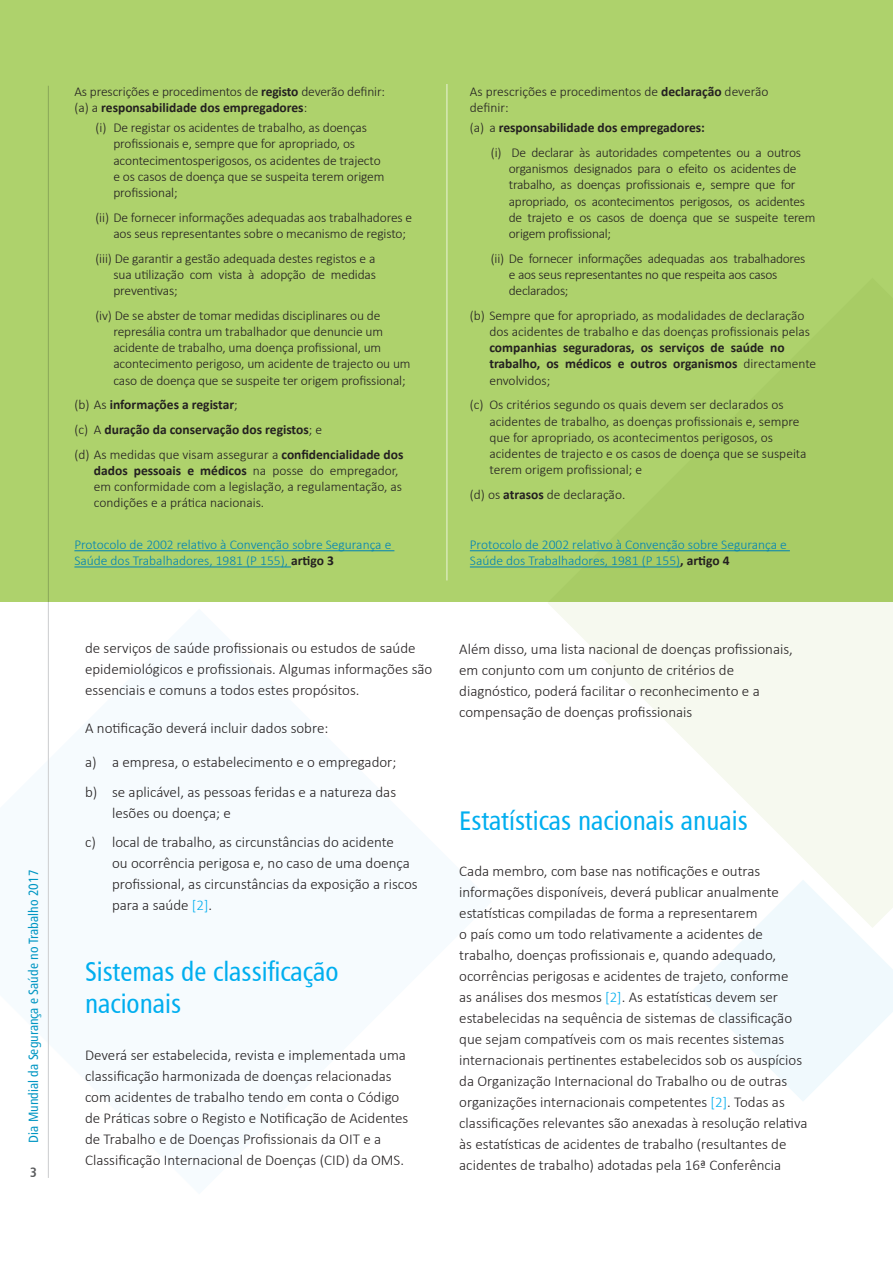
<style>
.page{position:relative;width:893px;height:1263px;background:#fff}
.page>*{position:absolute;margin:0;border:0;box-sizing:border-box;transform-origin:0 0}
.t1{font:27px/32.4px "Humanist 777 BT Roman Condensed B";color:#00aeef}
.t2{font:300 15px/21px "Calibri";color:#231f20}
.t3{font:300 13.5px/16.2px "Calibri";letter-spacing:-.01em;color:#231f20}
.t4{font:700 13.5px/16.2px "Calibri";color:#231f20}
.t5{font:300 13.5px/16.2px "Calibri";color:#0083b6}
.t6{font:13.5px "Humanist 777 BT Roman Condensed B";color:#0096c3}
.t7{font:13.5px "Humanist 777 BT Bold Condensed B";color:#57585a}
.s1{font-weight:700}
.s2{font-weight:300}
.s3{font-weight:700;color:#231f20}
.s4{color:#00aeef}
</style>
<div class="page">
<svg style="left:548px;top:602px;width:345px;height:278px;fill:#f6f9ef"></svg>
<svg style="left:692px;top:880px;width:201px;height:221px"></svg>
<hr style="left:48px;top:86px;width:1px;height:1092px;background:#d1d2d4">
<div style="left:0;top:0;width:893px;height:602px;background:#aed26c"></div>
<hr style="left:470px;top:550px;width:320px;height:1px;background:#0083b6">
<hr style="left:470px;top:567px;width:210px;height:1px;background:#0083b6">
<hr style="left:74px;top:550px;width:320px;height:1px;background:#0083b6">
<hr style="left:74px;top:567px;width:217px;height:1px;background:#0083b6">
<hr style="left:446px;top:84px;width:2px;height:496px;background:#fff">
<p class="t6" style="left:26px;top:1142px;width:274px;rotate:-90deg">Dia Mundial da Segurança e Saúde no Trabalho 2017</p>
<p class="t7" style="left:30px;top:1164px;width:8px">3</p>
<p class="t3" style="left:74px;top:83px;width:312px">As prescrições e procedimentos de <span class="s1">registo</span> deverão definir: (a) a <span class="s1">responsabilidade dos empregadores</span>:</p>
<p class="t3" style="left:113px;top:120px;width:273px;text-indent:-18px">(i) De registar os acidentes de trabalho, as doenças profissionais e, sempre que for apropriado, os acontecimentosperigosos, os acidentes de trajecto e os casos de doença que se suspeita terem origem profissional;</p>
<p class="t3" style="left:113px;top:209px;width:300px;text-indent:-18px">(ii) De fornecer informações adequadas aos trabalhadores e aos seus representantes sobre o mecanismo de registo;</p>
<p class="t3" style="left:113px;top:250px;width:264px;text-align:justify;text-indent:-18px">(iii) De garantir a gestão adequada destes registos e a sua utilização com vista à adopção de medidas preventivas;</p>
<p class="t3" style="left:113px;top:307px;width:299px;text-indent:-18px">(iv) De se abster de tomar medidas disciplinares ou de represália contra um trabalhador que denuncie um acidente de trabalho, uma doença profissional, um acontecimento perigoso, um acidente de trajecto ou um caso de doença que se suspeite ter origem profissional;</p>
<p class="t4" style="left:74px;top:392px;width:330px;line-height:24.8px"><span class="s2">(b) As</span> informações a registar<span class="s2">;<br>(c) A</span> duração da conservação dos registos<span class="s2">; e<br>(d) As medidas que visam assegurar a</span> confidencialidade dos</p>
<p class="t3" style="left:94px;top:462px;width:310px"><span class="s1">dados pessoais e médicos</span> na posse do empregador, em conformidade com a legislação, a regulamentação, as condições e a prática nacionais.</p>
<p class="t5" style="left:74px;top:536px;width:318px">Protocolo de 2002 relativo à Convenção sobre Segurança e<br>Saúde dos Trabalhadores, 1981 (P 155), <span class="s3">artigo 3</span></p>
<p class="t3" style="left:470px;top:83px;width:300px">As prescrições e procedimentos de <span class="s1">declaração</span> deverão definir:</p>
<p class="t3" style="left:491px;top:115px;width:312px;line-height:24.8px;text-indent:-21px">(a) a <span class="s1">responsabilidade dos empregadores:<br></span>(i) De declarar às autoridades competentes ou a outros</p>
<p class="t3" style="left:509px;top:160px;width:308px">organismos designados para o efeito os acidentes de trabalho, as doenças profissionais e, sempre que for apropriado, os acontecimentos perigosos, os acidentes de trajeto e os casos de doença que se suspeite terem origem profissional;</p>
<p class="t3" style="left:509px;top:250px;width:298px;text-indent:-18px">(ii) De fornecer informações adequadas aos trabalhadores e aos seus representantes no que respeita aos casos declarados;</p>
<p class="t3" style="left:489px;top:307px;width:322px;text-indent:-19px">(b) Sempre que for apropriado, as modalidades de declaração dos acidentes de trabalho e das doenças profissionais pelas</p>
<p class="t4" style="left:489px;top:339px;width:328px">companhias seguradoras, os serviços de saúde no trabalho, os médicos e outros organismos <span class="s2">directamente envolvidos;</span></p>
<p class="t3" style="left:489px;top:397px;width:319px;text-indent:-19px">(c) Os critérios segundo os quais devem ser declarados os acidentes de trabalho, as doenças profissionais e, sempre que for apropriado, os acontecimentos perigosos, os acidentes de trajecto e os casos de doença que se suspeita terem origem profissional; e</p>
<p class="t3" style="left:470px;top:486px;width:157px">(d) os <span class="s1">atrasos</span> de declaração.</p>
<p class="t5" style="left:470px;top:536px;width:318px">Protocolo de 2002 relativo à Convenção sobre Segurança e<br>Saúde dos Trabalhadores, 1981 (P 155)<span class="s3">, artigo 4</span></p>
<p class="t2" style="left:85px;top:638px;width:349px">de serviços de saúde profissionais ou estudos de saúde epidemiológicos e profissionais. Algumas informações são essenciais e comuns a todos estes propósitos.</p>
<p class="t2" style="left:85px;top:718px;width:245px">A notificação deverá incluir dados sobre:</p>
<p class="t2" style="left:85px;top:747px;width:313px;line-height:29.5px">a) a empresa, o estabelecimento e o empregador; b) se aplicável, as pessoas feridas e a natureza das</p>
<p class="t2" style="left:85px;top:798px;width:310px;line-height:29.5px;text-indent:27px">lesões ou doença; e<br>c) local de trabalho, as circunstâncias do acidente</p>
<p class="t2" style="left:112px;top:852px;width:307px">ou ocorrência perigosa e, no caso de uma doença profissional, as circunstâncias da exposição a riscos para a saúde <span class="s4">[2]</span>.</p>
<h1 class="t1" style="left:85px;top:955px;width:255px">Sistemas de classificação nacionais</h1>
<p class="t2" style="left:85px;top:1044px;width:325px">Deverá ser estabelecida, revista e implementada uma classificação harmonizada de doenças relacionadas com acidentes de trabalho tendo em conta o Código de Práticas sobre o Registo e Notificação de Acidentes de Trabalho e de Doenças Profissionais da OIT e a Classificação Internacional de Doenças (CID) da OMS.</p>
<p class="t2" style="left:459px;top:638px;width:335px">Além disso, uma lista nacional de doenças profissionais, em conjunto com um conjunto de critérios de diagnóstico, poderá facilitar o reconhecimento e a compensação de doenças profissionais</p>
<h1 class="t1" style="left:459px;top:804px;width:290px">Estatísticas nacionais anuais</h1>
<p class="t2" style="left:459px;top:860px;width:350px">Cada membro, com base nas notificações e outras informações disponíveis, deverá publicar anualmente estatísticas compiladas de forma a representarem<br>o país como um todo relativamente a acidentes de trabalho, doenças profissionais e, quando adequado, ocorrências perigosas e acidentes de trajeto, conforme<br>as análises dos mesmos <span class="s4">[2]</span>. As estatísticas devem ser estabelecidas na sequência de sistemas de classificação que sejam compatíveis com os mais recentes sistemas internacionais pertinentes estabelecidos sob os auspícios da Organização Internacional do Trabalho ou de outras organizações internacionais competentes <span class="s4">[2]</span>. Todas as classificações relevantes são anexadas à resolução relativa às estatísticas de acidentes de trabalho (resultantes de acidentes de trabalho) adotadas pela 16ª Conferência</p>
</div>
